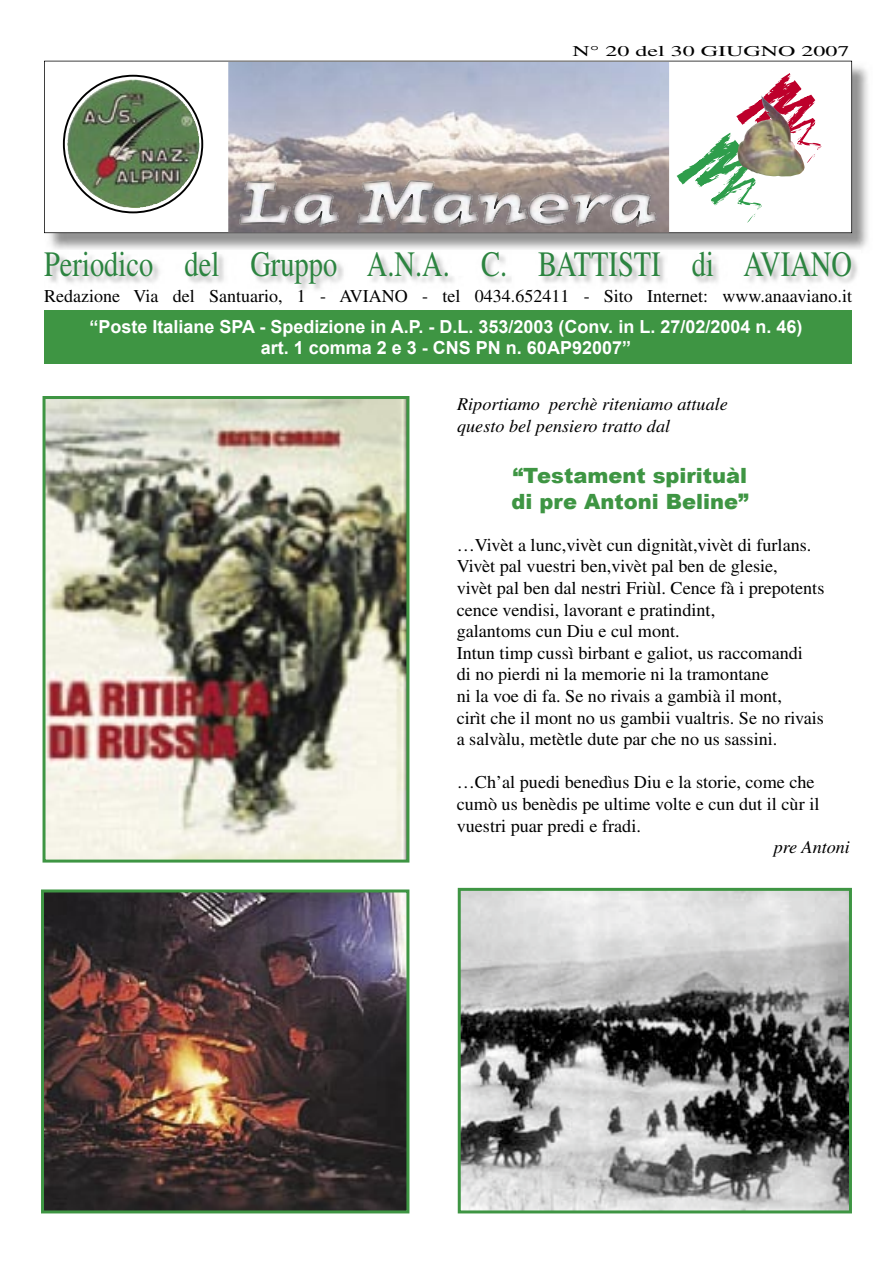
<style>
.page{position:relative;width:893px;height:1263px;background:#fff}
.page>*{position:absolute;margin:0;border:0;box-sizing:border-box;transform-origin:0 0}
.t1{font:35.7px "Times";color:#2c8440;scale:.8 1}
.t2{font:900 21px/25.2px "Arial";color:#3e9543}
.t3{font:18px/21.6px "Times";color:#000}
.t4{font:700 18px/21.6px "Arial";color:#fff;text-align:center}
.t5{font:italic 18px/21.6px "Times";color:#000}
.t6{font:14.85px "Times";color:#000;scale:1.61 1}
</style>
<div class="page">
<img style="left:45px;top:61px;width:823px;height:189px">
<svg style="left:44px;top:61px;width:808px;height:172px"></svg>
<img style="left:228px;top:62px;width:441px;height:170px">
<svg style="left:677px;top:71px;width:145px;height:152px"></svg>
<img style="left:737px;top:93px;width:68px;height:84px">
<svg style="left:63px;top:75px;width:140px;height:138px"></svg>
<img style="left:241px;top:181px;width:117px;height:42px">
<img style="left:358px;top:180px;width:77px;height:1px">
<img style="left:358px;top:181px;width:77px;height:43px">
<img style="left:49px;top:254px;width:809px;height:36px">
<div style="left:44px;top:310px;width:808px;height:54px;background:#3e9543"></div>
<img style="left:43px;top:396px;width:366px;height:466px">
<img style="left:41px;top:889px;width:368px;height:324px">
<svg style="left:458px;top:888px;width:394px;height:325px"></svg>
<p class="t6" style="left:572px;top:43px;width:173px">N° 20 del 30 GIUGNO 2007</p>
<h1 class="t1" style="left:44px;top:244px;width:1011px">Periodico del Gruppo A.N.A. C. BATTISTI di AVIANO</h1>
<p class="t3" style="left:44px;top:285px;width:809px">Redazione Via del Santuario, 1 - AVIANO - tel 0434.652411 - Sito Internet: www.anaaviano.it</p>
<p class="t4" style="left:89px;top:316px;width:714px">“Poste Italiane SPA - Spedizione in A.P. - D.L. 353/2003 (Conv. in L. 27/02/2004 n. 46) art. 1 comma 2 e 3 - CNS PN n. 60AP92007”</p>
<p class="t5" style="left:457px;top:393px;width:272px">Riportiamo perchè riteniamo attuale questo bel pensiero tratto dal</p>
<p class="t2" style="left:511px;top:463px;width:239px">“Testament spirituàl di pre Antoni Beline”</p>
<p class="t3" style="left:457px;top:534px;width:369px">…Vivèt a lunc,vivèt cun dignitàt,vivèt di furlans.<br>Vivèt pal vuestri ben,vivèt pal ben de glesie,<br>vivèt pal ben dal nestri Friùl. Cence fà i prepotents cence vendisi, lavorant e pratindint,<br>galantoms cun Diu e cul mont.<br>Intun timp cussì birbant e galiot, us raccomandi<br>di no pierdi ni la memorie ni la tramontane<br>ni la voe di fa. Se no rivais a gambià il mont,<br>cirìt che il mont no us gambii vualtris. Se no rivais a salvàlu, metètle dute par che no us sassini.</p>
<p class="t3" style="left:457px;top:771px;width:364px">…Ch’al puedi benedìus Diu e la storie, come che cumò us benèdis pe ultime volte e cun dut il cùr il vuestri puar predi e fradi.</p>
<p class="t5" style="left:774px;top:836px;width:78px">pre Antoni</p>
</div>
